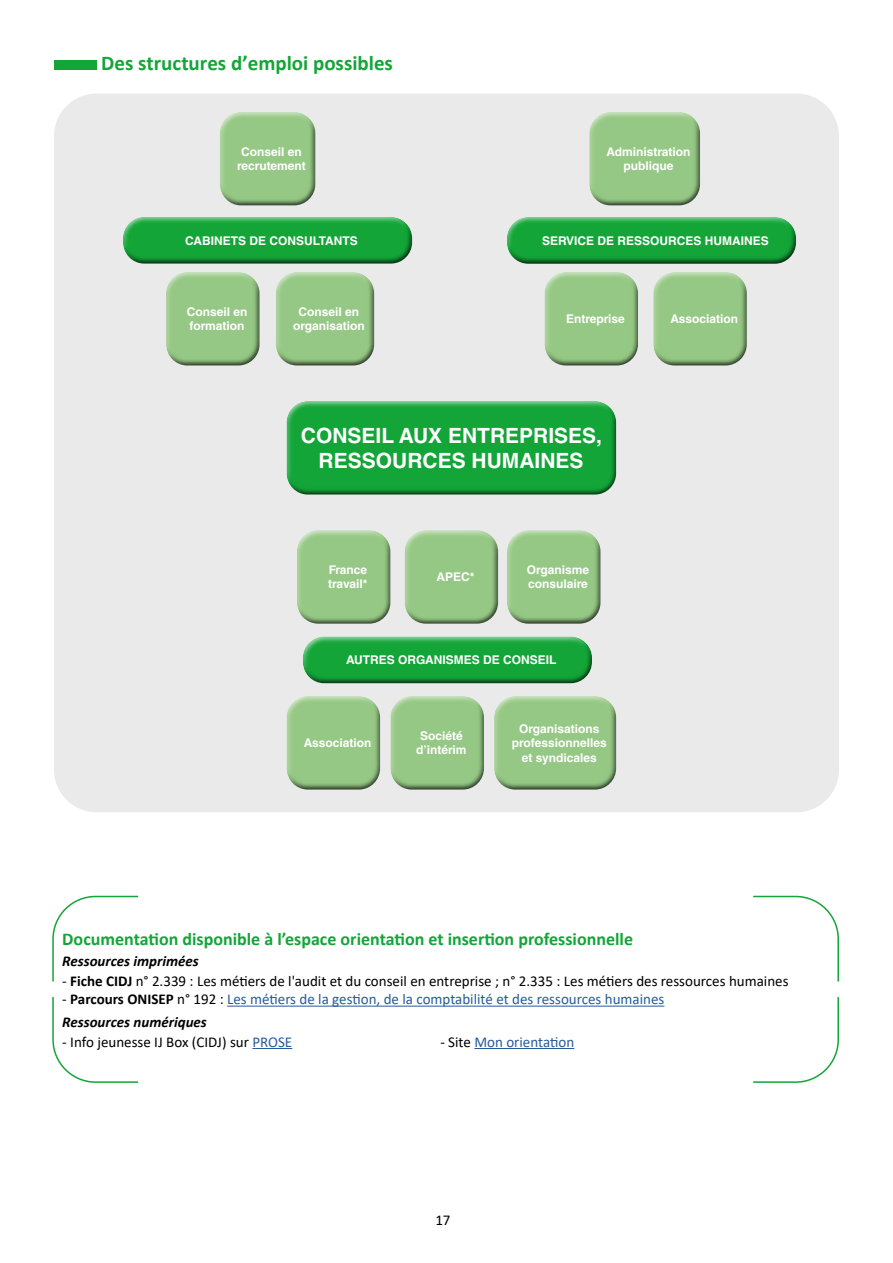
<style>
.page{position:relative;width:893px;height:1263px;background:#fff}
.page>*{position:absolute;margin:0;border:0;box-sizing:border-box;transform-origin:0 0}
.t1{font:700 21px/25.2px "Helvetica LT Std";color:#fff;text-align:center}
.t2{font:700 21px "Calibri";color:#13a538}
.t3{font:700 18px "Calibri";color:#13a538}
.t4{font:15px "Calibri";color:#000}
.t5{font:15px/22.2px "Calibri";color:#275b9b}
.t6{font:italic 700 15px "Calibri";color:#000}
.t7{font:700 12px/14.4px "Helvetica LT Std";color:#fff;text-align:center}
.s1{font-weight:700}
.s2{color:#000}
.s3{font-weight:700;color:#000}
.s4{font-weight:700;font-style:italic;color:#000}
.s5{color:#275b9b}
</style>
<div class="page">
<div style="left:54px;top:60px;width:43px;height:10px;background:#13a538"></div>
<svg style="left:52px;top:895px;width:787px;height:188px"></svg>
<div style="left:54px;top:94px;width:785px;height:718px;background:#ebeaeb;border-radius:43px"></div>
<div style="left:653px;top:270px;width:95px;height:86px;background:#fff;opacity:.75"></div>
<div style="left:653px;top:276px;width:99px;height:90px;background:#000;opacity:.75"></div>
<div style="left:506px;top:528px;width:95px;height:86px;background:#fff;opacity:.75"></div>
<div style="left:506px;top:534px;width:98px;height:90px;background:#000;opacity:.75"></div>
<div style="left:494px;top:694px;width:123px;height:86px;background:#fff;opacity:.75"></div>
<div style="left:494px;top:700px;width:125px;height:90px;background:#000;opacity:.75"></div>
<div style="left:589px;top:109px;width:112px;height:87px;background:#fff;opacity:.75"></div>
<div style="left:589px;top:116px;width:114px;height:91px;background:#000;opacity:.75"></div>
<div style="left:219px;top:109px;width:97px;height:87px;background:#fff;opacity:.75"></div>
<div style="left:219px;top:116px;width:101px;height:91px;background:#000;opacity:.75"></div>
<div style="left:390px;top:693px;width:95px;height:87px;background:#fff;opacity:.75"></div>
<div style="left:390px;top:700px;width:96px;height:91px;background:#000;opacity:.75"></div>
<div style="left:396px;top:522px;width:103px;height:92px;background:#fff;opacity:.75"></div>
<div style="left:401px;top:534px;width:105px;height:98px;background:#000;opacity:.75"></div>
<div style="left:544px;top:269px;width:95px;height:87px;background:#fff;opacity:.75"></div>
<div style="left:544px;top:276px;width:96px;height:91px;background:#000;opacity:.75"></div>
<div style="left:286px;top:693px;width:95px;height:87px;background:#fff;opacity:.75"></div>
<div style="left:286px;top:700px;width:100px;height:91px;background:#000;opacity:.75"></div>
<div style="left:165px;top:269px;width:95px;height:87px;background:#fff;opacity:.75"></div>
<div style="left:165px;top:276px;width:96px;height:91px;background:#000;opacity:.75"></div>
<div style="left:275px;top:269px;width:100px;height:87px;background:#fff;opacity:.75"></div>
<div style="left:275px;top:276px;width:105px;height:91px;background:#000;opacity:.75"></div>
<div style="left:506px;top:215px;width:291px;height:40px;background:#fff;opacity:.75"></div>
<div style="left:506px;top:221px;width:291px;height:44px;background:#000;opacity:.75"></div>
<div style="left:302px;top:635px;width:291px;height:39px;background:#fff;opacity:.75"></div>
<div style="left:302px;top:641px;width:291px;height:43px;background:#000;opacity:.75"></div>
<div style="left:122px;top:215px;width:291px;height:39px;background:#fff;opacity:.75"></div>
<div style="left:122px;top:221px;width:291px;height:44px;background:#000;opacity:.75"></div>
<div style="left:284px;top:399px;width:333px;height:87px;background:#fff;opacity:.75"></div>
<div style="left:284px;top:405px;width:340px;height:90px;background:#000;opacity:.75"></div>
<div style="left:289px;top:522px;width:102px;height:92px;background:#fff;opacity:.75"></div>
<div style="left:293px;top:534px;width:106px;height:98px;background:#000;opacity:.75"></div>
<h1 class="t2" style="left:101px;top:48px;width:293px">Des structures d’emploi possibles</h1>
<p class="t7" style="left:237px;top:144px;width:70px">Conseil en recrutement</p>
<p class="t7" style="left:185px;top:233px;width:174px">CABINETS DE CONSULTANTS</p>
<p class="t7" style="left:187px;top:304px;width:62px;text-align:left">Conseil en formation</p>
<p class="t7" style="left:293px;top:304px;width:73px">Conseil en organisation</p>
<p class="t7" style="left:606px;top:144px;width:86px">Administration publique</p>
<p class="t7" style="left:542px;top:233px;width:228px">SERVICE DE RESSOURCES HUMAINES</p>
<p class="t7" style="left:566px;top:311px;width:60px">Entreprise</p>
<p class="t7" style="left:670px;top:311px;width:69px">Association</p>
<h1 class="t1" style="left:301px;top:422px;width:303px">CONSEIL AUX ENTREPRISES,<br>RESSOURCES HUMAINES</h1>
<p class="t7" style="left:328px;top:562px;width:41px;text-align:left">France travail*</p>
<p class="t7" style="left:437px;top:570px;width:40px">APEC*</p>
<p class="t7" style="left:527px;top:562px;width:64px;text-align:left">Organisme consulaire</p>
<p class="t7" style="left:346px;top:652px;width:212px">AUTRES ORGANISMES DE CONSEIL</p>
<p class="t7" style="left:304px;top:735px;width:69px">Association</p>
<p class="t7" style="left:416px;top:728px;width:52px">Société d’intérim</p>
<p class="t7" style="left:512px;top:721px;width:97px">Organisations professionnelles et syndicales</p>
<h2 class="t3" style="left:62px;top:926px;width:572px">Documentation disponible à l’espace orientation et insertion professionnelle</h2>
<p class="t6" style="left:62px;top:951px;width:138px">Ressources imprimées</p>
<p class="t4" style="left:62px;top:971px;width:728px">- <span class="s1">Fiche CIDJ</span> n° 2.339 : Les métiers de l'audit et du conseil en entreprise ; n° 2.335 : Les métiers des ressources humaines</p>
<p class="t5" style="left:62px;top:988px;width:604px"><span class="s2">-</span> <span class="s3">Parcours ONISEP</span> <span class="s2">n° 192 :</span> Les métiers de la gestion, de la comptabilité et des ressources humaines<br><span class="s4">Ressources numériques</span></p>
<p class="t4" style="left:62px;top:1031px;width:231px">- Info jeunesse IJ Box (CIDJ) sur <span class="s5">PROSE</span></p>
<p class="t5" style="left:440px;top:1030px;width:135px"><span class="s2">- Site</span> Mon orientation</p>
<p class="t4" style="left:435px;top:1210px;width:17px">17</p>
</div>
